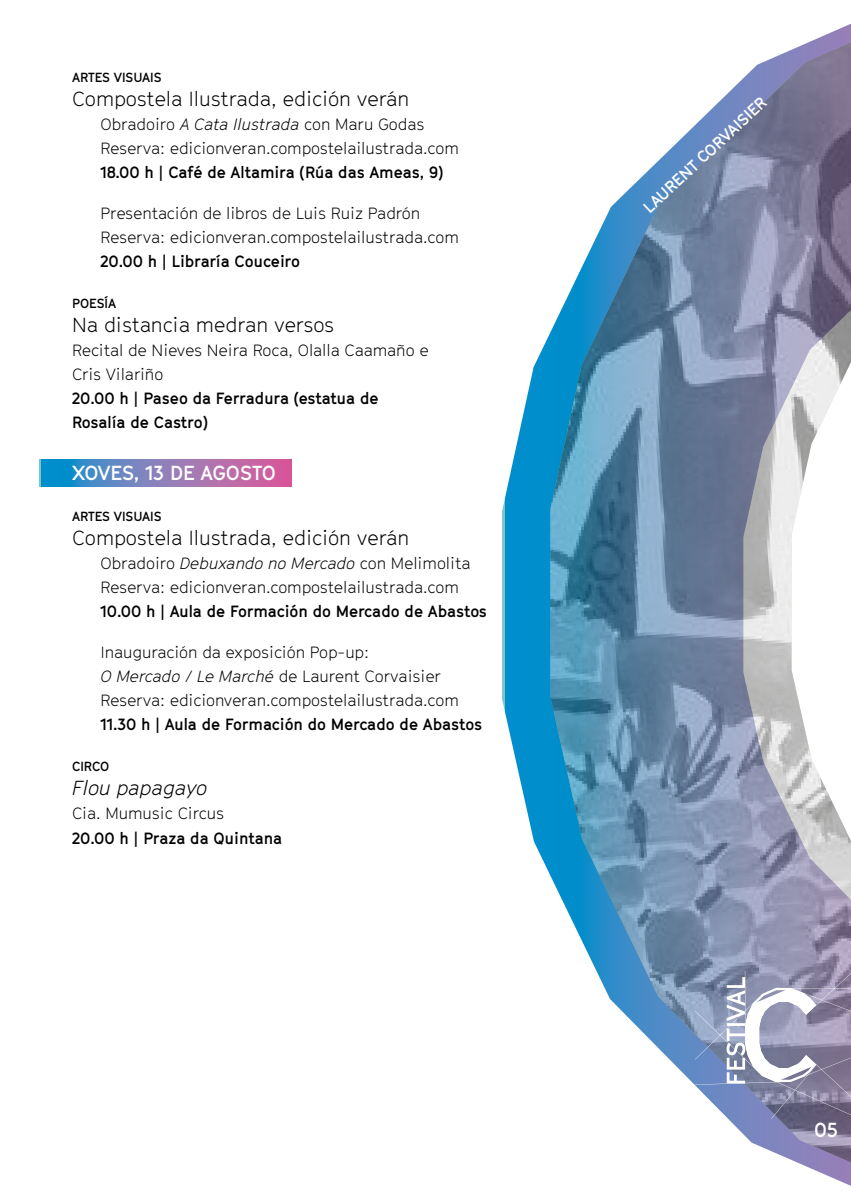
<style>
.page{position:relative;width:851px;height:1191px;background:#fff}
.page>*{position:absolute;margin:0;border:0;box-sizing:border-box;transform-origin:0 0}
.t1{font:300 20px "GT Cinetype";color:#000}
.t2{font:700 20px "GT Cinetype";color:#fff}
.t3{font:italic 300 20px "GT Cinetype";color:#000}
.t4{font:300 16px/24px "GT Cinetype";color:#000}
.t5{font:700 16px/24px "GT Cinetype";color:#000}
.t6{font:700 16px "GT Cinetype";color:#fff}
.t7{font:700 13px "GT Cinetype";color:#000}
.s1{font-style:italic}
</style>
<div class="page">
<svg style="left:40px;top:459px;width:251px;height:27px;background:#807bb7"></svg>
<svg style="left:502px;top:333px;width:48px;height:542px"></svg>
<img style="left:550px;top:40px;width:300px;height:1140px">
<hr style="left:744px;top:971px;width:1px;height:73px;background:#fff">
<svg style="left:694px;top:973px;width:156px;height:145px"></svg>
<p class="t7" style="left:72px;top:69px;width:91px">ARTES VISUAIS</p>
<p class="t1" style="left:72px;top:87px;width:338px">Compostela Ilustrada, edición verán</p>
<p class="t4" style="left:100px;top:112px;width:360px">Obradoiro <span class="s1">A Cata Ilustrada</span> con Maru Godas<br>Reserva: edicionveran.compostelailustrada.com</p>
<p class="t5" style="left:100px;top:160px;width:344px">18.00 h | Café de Altamira (Rúa das Ameas, 9)</p>
<p class="t4" style="left:100px;top:201px;width:360px">Presentación de libros de Luis Ruiz Padrón<br>Reserva: edicionveran.compostelailustrada.com</p>
<p class="t5" style="left:100px;top:249px;width:201px">20.00 h | Libraría Couceiro</p>
<p class="t7" style="left:72px;top:295px;width:46px">POESÍA</p>
<p class="t1" style="left:72px;top:313px;width:263px">Na distancia medran versos</p>
<p class="t4" style="left:72px;top:338px;width:358px">Recital de Nieves Neira Roca, Olalla Caamaño e<br>Cris Vilariño</p>
<p class="t5" style="left:72px;top:386px;width:308px">20.00 h | Paseo da Ferradura (estatua de<br>Rosalía de Castro)</p>
<p class="t2" style="left:72px;top:461px;width:205px">XOVES, 13 DE AGOSTO</p>
<p class="t7" style="left:72px;top:509px;width:91px">ARTES VISUAIS</p>
<p class="t1" style="left:72px;top:526px;width:338px">Compostela Ilustrada, edición verán</p>
<p class="t4" style="left:100px;top:551px;width:371px">Obradoiro <span class="s1">Debuxando no Mercado</span> con Melimolita<br>Reserva: edicionveran.compostelailustrada.com</p>
<p class="t5" style="left:100px;top:599px;width:388px">10.00 h | Aula de Formación do Mercado de Abastos</p>
<p class="t4" style="left:100px;top:640px;width:360px">Inauguración da exposición Pop-up:<br><span class="s1">O Mercado / Le Marché</span> de Laurent Corvaisier<br>Reserva: edicionveran.compostelailustrada.com</p>
<p class="t5" style="left:100px;top:712px;width:383px">11.30 h | Aula de Formación do Mercado de Abastos</p>
<p class="t7" style="left:72px;top:759px;width:39px">CIRCO</p>
<p class="t3" style="left:72px;top:776px;width:137px">Flou papagayo</p>
<p class="t4" style="left:72px;top:801px;width:154px">Cia. Mumusic Circus</p>
<p class="t5" style="left:72px;top:825px;width:212px">20.00 h | Praza da Quintana</p>
<p class="t6" style="left:639px;top:203px;width:163px;rotate:-43deg">LAURENT CORVAISIER</p>
<p class="t2" style="left:814px;top:1117px;width:25px">05</p>
</div>
